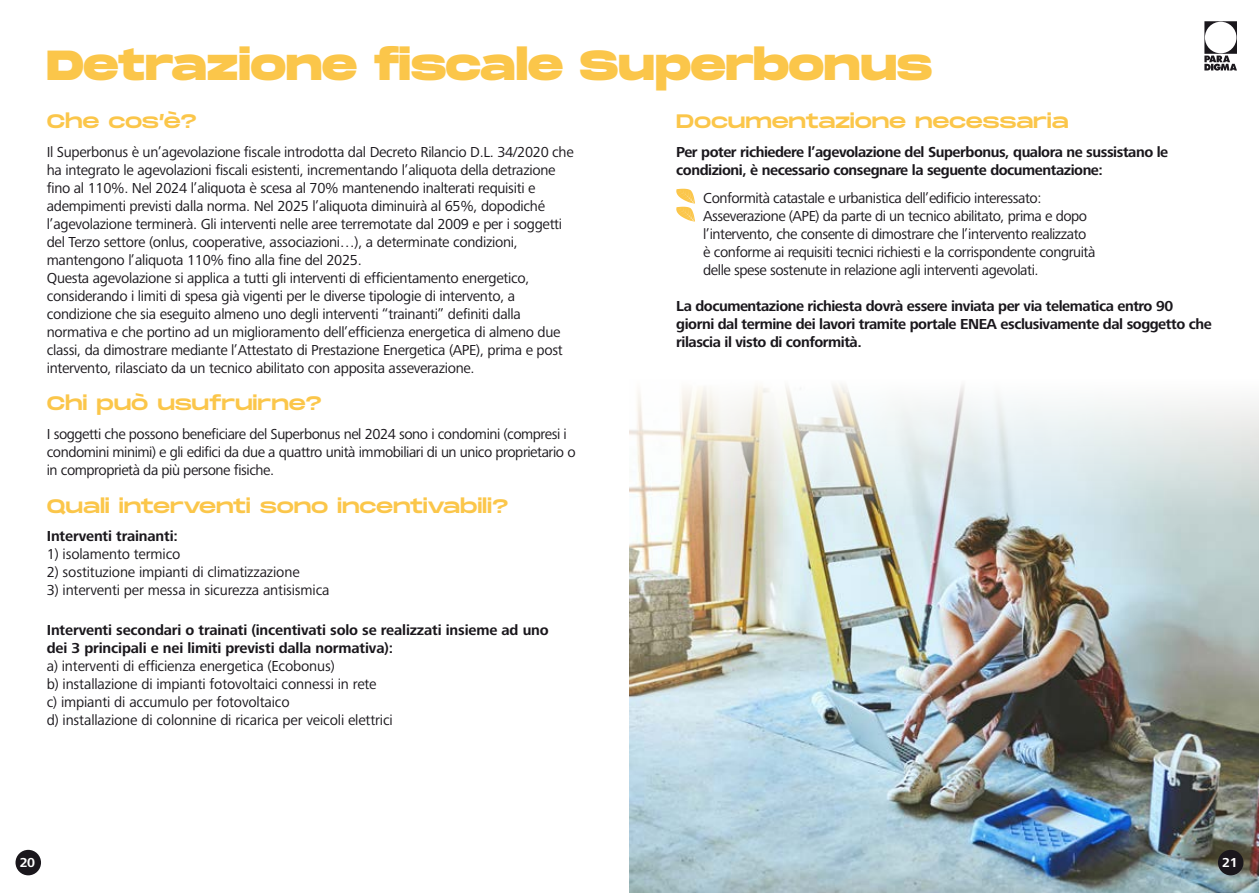
<style>
.page{position:relative;width:1259px;height:893px;background:#fff}
.page>*{position:absolute;margin:0;border:0;box-sizing:border-box;transform-origin:0 0}
.Titoli1{font:800 42px "Monument Extended";letter-spacing:.005em;color:#fbc64a}
.Titoli2{font:19.5px "Monument Extended";letter-spacing:-.01em;color:#fbc64a}
.Testo{font:15px/18px "Frutiger Next LTW1 G";letter-spacing:-.02em;color:#1a171c}
.Testo-2{font:700 15px/18px "Frutiger Next LTW1 G";letter-spacing:-.03em;color:#1a171c}
.Testo-3{font:700 15px "Frutiger Next LTW1 G";letter-spacing:-.01em;color:#1a171c}
.t1{font:700 13.5px "Frutiger Next LTW1 G";color:#fff}
</style>
<div class="page">
<svg style="left:676px;top:189px;width:19px;height:33px"></svg>
<img style="left:629px;top:385px;width:630px;height:508px">
<div style="left:1218px;top:850px;width:25px;height:25px;background:#1a171c;border-radius:50%"></div>
<div style="left:16px;top:850px;width:25px;height:25px;background:#1a171c;border-radius:50%"></div>
<svg style="left:1204px;top:21px;width:33px;height:50px"></svg>
<p class="Titoli1" style="left:47px;top:35px;width:887px">Detrazione fiscale Superbonus</p>
<p class="Titoli2" style="left:47px;top:107px;width:152px">Che cos’è?</p>
<p class="Testo" style="left:47px;top:143px;width:528px">Il Superbonus è un’agevolazione fiscale introdotta dal Decreto Rilancio D.L. 34/2020 che ha integrato le agevolazioni fiscali esistenti, incrementando l’aliquota della detrazione fino al 110%. Nel 2024 l’aliquota è scesa al 70% mantenendo inalterati requisiti e adempimenti previsti dalla norma. Nel 2025 l’aliquota diminuirà al 65%, dopodiché l’agevolazione terminerà. Gli interventi nelle aree terremotate dal 2009 e per i soggetti del Terzo settore (onlus, cooperative, associazioni…), a determinate condizioni, mantengono l’aliquota 110% fino alla fine del 2025.</p>
<p class="Testo" style="left:47px;top:269px;width:517px">Questa agevolazione si applica a tutti gli interventi di efficientamento energetico, considerando i limiti di spesa già vigenti per le diverse tipologie di intervento, a condizione che sia eseguito almeno uno degli interventi “trainanti” definiti dalla normativa e che portino ad un miglioramento dell’efficienza energetica di almeno due classi, da dimostrare mediante l’Attestato di Prestazione Energetica (APE), prima e post intervento, rilasciato da un tecnico abilitato con apposita asseverazione.</p>
<p class="Titoli2" style="left:47px;top:389px;width:276px">Chi può usufruirne?</p>
<p class="Testo" style="left:47px;top:425px;width:530px">I soggetti che possono beneficiare del Superbonus nel 2024 sono i condomini (compresi i condomini minimi) e gli edifici da due a quattro unità immobiliari di un unico proprietario o in comproprietà da più persone fisiche.</p>
<p class="Titoli2" style="left:47px;top:491px;width:463px">Quali interventi sono incentivabili?</p>
<p class="Testo-3" style="left:47px;top:528px;width:133px">Interventi trainanti:</p>
<p class="Testo" style="left:47px;top:546px;width:135px">1) isolamento termico</p>
<p class="Testo" style="left:47px;top:564px;width:254px">2) sostituzione impianti di climatizzazione</p>
<p class="Testo" style="left:47px;top:582px;width:284px">3) interventi per messa in sicurezza antisismica</p>
<p class="Testo-3" style="left:47px;top:621px;width:503px">Interventi secondari o trainati (incentivati solo se realizzati insieme ad uno</p>
<p class="Testo-3" style="left:47px;top:639px;width:348px">dei 3 principali e nei limiti previsti dalla normativa):</p>
<p class="Testo" style="left:47px;top:657px;width:289px">a) interventi di efficienza energetica (Ecobonus)</p>
<p class="Testo" style="left:47px;top:675px;width:331px">b) installazione di impianti fotovoltaici connessi in rete</p>
<p class="Testo" style="left:47px;top:693px;width:244px">c) impianti di accumulo per fotovoltaico</p>
<p class="Testo" style="left:47px;top:711px;width:347px">d) installazione di colonnine di ricarica per veicoli elettrici</p>
<p class="Titoli2" style="left:676px;top:107px;width:394px">Documentazione necessaria</p>
<p class="Testo-2" style="left:676px;top:143px;width:493px">Per poter richiedere l’agevolazione del Superbonus, qualora ne sussistano le condizioni, è necessario consegnare la seguente documentazione:</p>
<p class="Testo" style="left:703px;top:190px;width:340px">Conformità catastale e urbanistica dell’edificio interessato:</p>
<p class="Testo" style="left:703px;top:208px;width:385px">Asseverazione (APE) da parte di un tecnico abilitato, prima e dopo</p>
<p class="Testo" style="left:703px;top:226px;width:385px">l’intervento, che consente di dimostrare che l’intervento realizzato</p>
<p class="Testo" style="left:703px;top:244px;width:394px">è conforme ai requisiti tecnici richiesti e la corrispondente congruità</p>
<p class="Testo" style="left:703px;top:262px;width:337px">delle spese sostenute in relazione agli interventi agevolati.</p>
<p class="Testo-2" style="left:676px;top:298px;width:537px">La documentazione richiesta dovrà essere inviata per via telematica entro 90 giorni dal termine dei lavori tramite portale ENEA esclusivamente dal soggetto che rilascia il visto di conformità.</p>
<p class="t1" style="left:20px;top:855px;width:17px">20</p>
<p class="t1" style="left:1222px;top:855px;width:17px">21</p>
</div>
